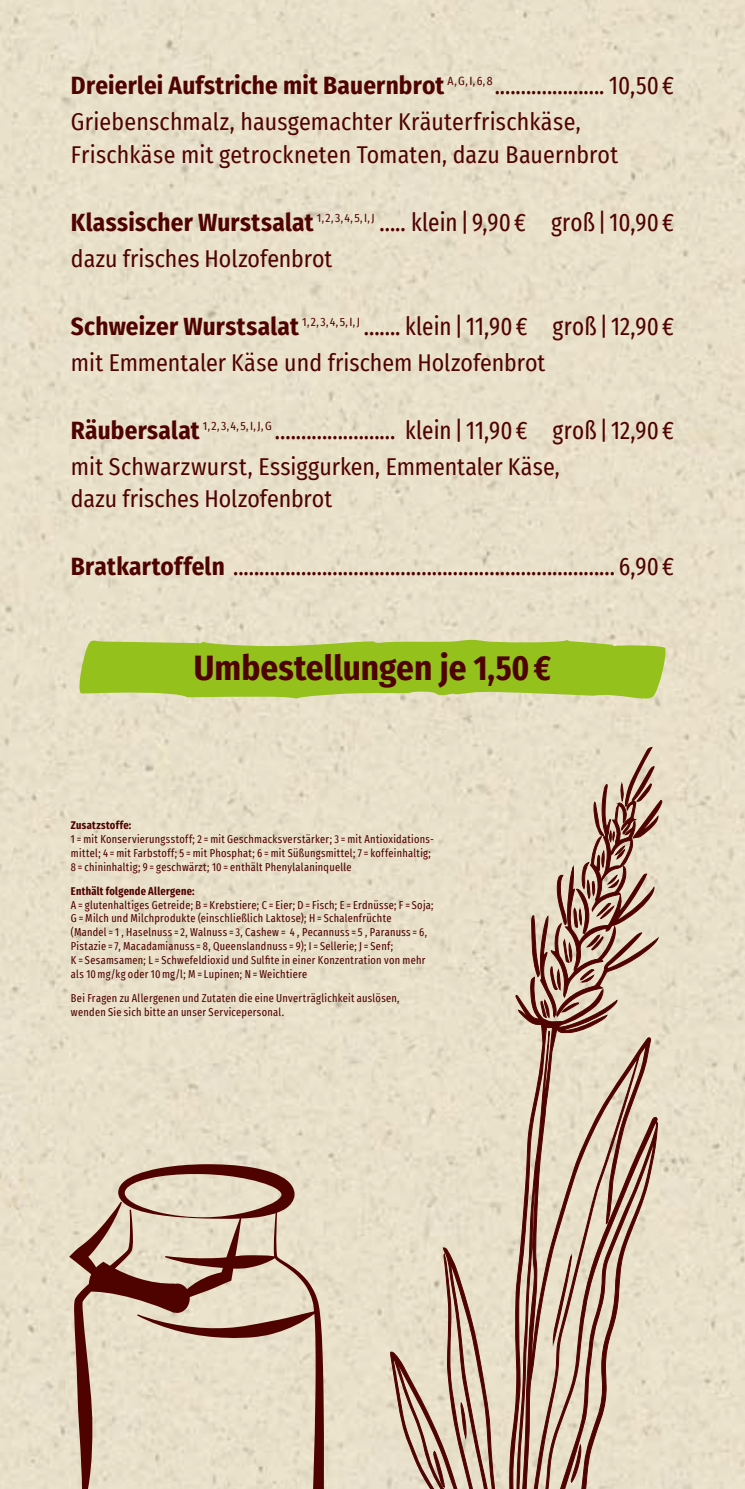
<style>
.page{position:relative;width:745px;height:1489px;background:#fff}
.page>*{position:absolute;margin:0;border:0;box-sizing:border-box;transform-origin:0 0}
.t1{font:700 35px "Fira Sans Condensed";color:#4f0300}
.t2{font:extra-condensed 25px "Fira Sans";letter-spacing:.005em;color:#4f0300}
.t3{font:700 25px "Fira Sans Condensed";letter-spacing:.01em;color:#4f0300}
.t4{font:23.75px/32.5px "Fira Sans Condensed";letter-spacing:.005em;color:#4f0300}
.t5{font:extra-condensed 11.25px/13.8px "Fira Sans";letter-spacing:.025em;color:#4f0300}
.t6{font:700 extra-condensed 11.25px "Fira Sans";letter-spacing:.025em;color:#4f0300}
.s1{font-family:"Fira Sans";font-weight:400;font-stretch:extra-condensed}
.s2{font-family:"Fira Sans Condensed";font-weight:700;font-stretch:normal}
.s3{font-family:"Fira Sans";font-stretch:extra-condensed}
</style>
<div class="page">
<div style="left:0;top:0;width:744px;height:1488px;background:#e8e0c9"></div>
<svg style="left:69px;top:1163px;width:255px;height:325px;background:#cfbca9"></svg>
<svg style="left:389px;top:975px;width:268px;height:513px;background:#d3c2af"></svg>
<svg style="left:459px;top:1401px;width:8px;height:39px"></svg>
<svg style="left:552px;top:1254px;width:20px;height:93px;background:#c4ac9a"></svg>
<svg style="left:570px;top:1443px;width:12px;height:40px"></svg>
<svg style="left:432px;top:1449px;width:13px;height:39px"></svg>
<svg style="left:530px;top:746px;width:132px;height:315px;background:#c7b09e"></svg>
<svg style="left:76px;top:639px;width:590px;height:64px;background:#a5c740"></svg>
<h2 class="t3" style="left:71px;top:65px;width:604px">Dreierlei Aufstriche mit Bauernbrot <sup>A,G,I,</sup> <sup>6,</sup> <sup>8</sup> <span class="s1">..................... 10,50 €</span></h2>
<h3 class="t4" style="left:71px;top:105px;width:548px">Griebenschmalz, hausgemachter Kräuterfrischkäse,<br>Frischkäse mit getrockneten Tomaten, dazu Bauernbrot</h3>
<h2 class="t2" style="left:71px;top:203px;width:604px"><span class="s2">Klassischer Wurstsalat</span> <sup>1,</sup> <sup>2,</sup> <sup>3,</sup> <sup>4,</sup> <sup>5,I,J</sup> ..... klein | 9,90 € groß |10,90 €</h2>
<h3 class="t4" style="left:71px;top:242px;width:263px">dazu frisches Holzofenbrot</h3>
<h2 class="t2" style="left:71px;top:307px;width:604px"><span class="s2">Schweizer Wurstsalat</span> <sup>1,</sup> <sup>2,</sup> <sup>3,</sup> <sup>4,</sup> <sup>5,I,J</sup> ....... klein |11,90 € groß |12,90 €</h2>
<h3 class="t4" style="left:71px;top:346px;width:475px">mit Emmentaler Käse und frischem Holzofenbrot</h3>
<h2 class="t2" style="left:71px;top:411px;width:604px"><span class="s2">Räubersalat</span> <sup>1,</sup> <sup>2,</sup> <sup>3,</sup> <sup>4,</sup> <sup>5,I,J,G</sup> ....................... klein |11,90 € groß |12,90 €</h2>
<h3 class="t4" style="left:71px;top:450px;width:490px">mit Schwarzwurst, Essiggurken, Emmentaler Käse, dazu frisches Holzofenbrot</h3>
<h2 class="t2" style="left:71px;top:548px;width:604px"><span class="s2">Bratkartoffeln</span> ......................................................................... 6,90 €</h2>
<h1 class="t1" style="left:194px;top:638px;width:358px">Umbestellungen je <span class="s3">1,50€</span></h1>
<p class="t6" style="left:71px;top:816px;width:62px">Zusatzstoffe:</p>
<p class="t5" style="left:71px;top:832px;width:364px">1 = mit Konservierungsstoff; 2 = mit Geschmacksverstärker; 3 = mit Antioxidations&shy;mittel; 4 = mit Farbstoff; 5 = mit Phosphat; 6 = mit Süßungsmittel; 7 = koffeinhaltig;<br>8 = chininhaltig; 9 = geschwärzt; 10 = enthält Phenylalaninquelle</p>
<p class="t6" style="left:71px;top:881px;width:125px">Enthält folgende Allergene:</p>
<p class="t5" style="left:71px;top:897px;width:364px">A = glutenhaltiges Getreide; B = Krebstiere; C = Eier; D = Fisch; E = Erdnüsse; F = Soja; G = Milch und Milchprodukte (einschließlich Laktose); H = Schalenfrüchte<br>(Mandel = 1 , Haselnuss = 2, Walnuss = 3, Cashew = 4 , Pecannuss = 5 , Paranuss = 6, Pistazie = 7, Macadamianuss = 8, Queenslandnuss = 9); I = Sellerie; J = Senf;<br>K = Sesamsamen; L = Schwefeldioxid und Sulfite in einer Konzentration von mehr als 10mg/kg oder 10mg/l; M = Lupinen; N =Weichtiere</p>
<p class="t5" style="left:71px;top:990px;width:330px">Bei Fragen zu Allergenen und Zutaten die eine Unverträglichkeit auslösen, wenden Sie sich bitte an unser Servicepersonal.</p>
</div>
